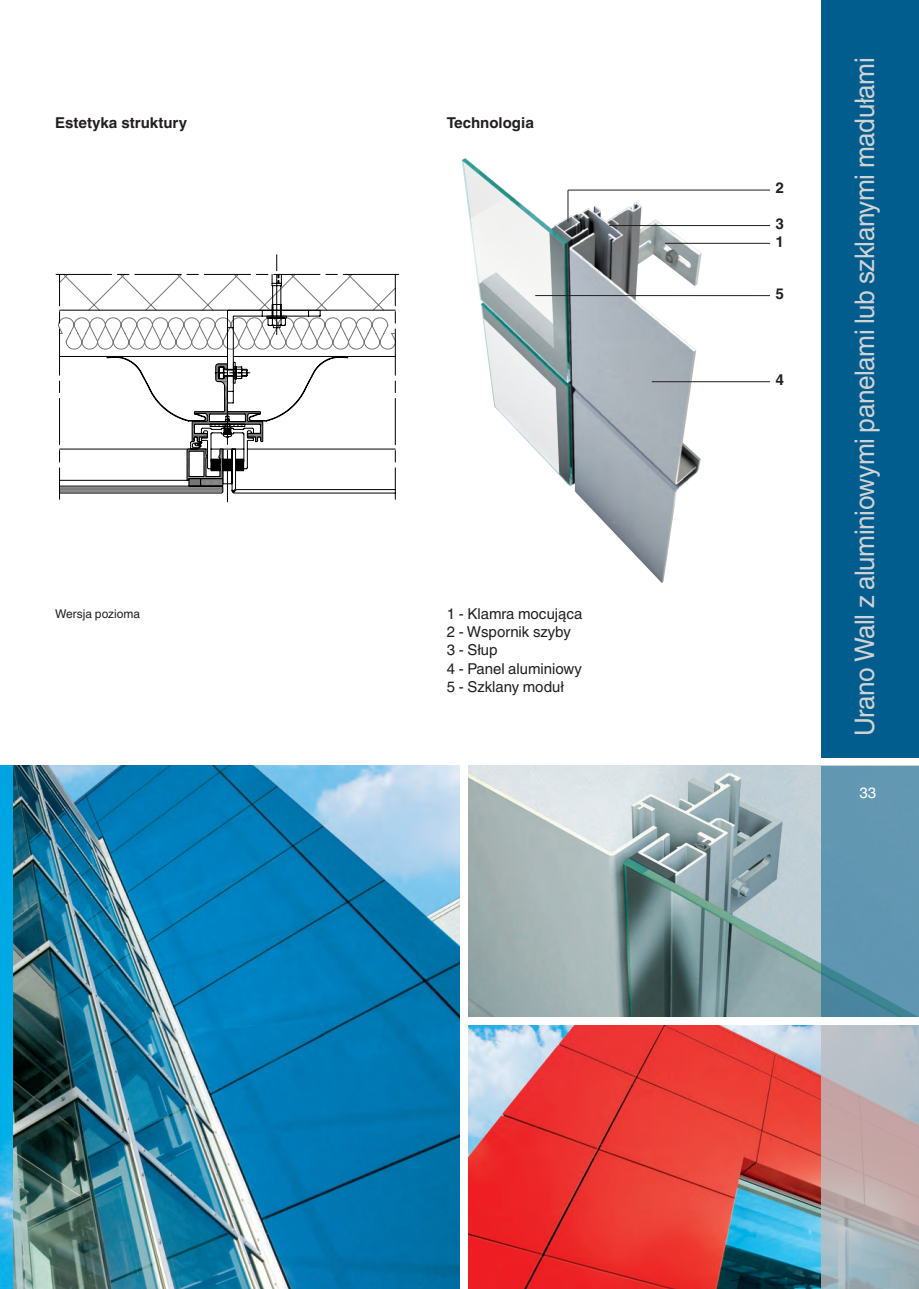
<style>
.page{position:relative;width:919px;height:1289px;background:#fff}
.page>*{position:absolute;margin:0;border:0;box-sizing:border-box;transform-origin:0 0}
.t1{font:27px "Helvetica World";letter-spacing:-.015em;color:#d1d2d4}
.t2{font:15px/18px "Helvetica World";color:#231f20}
.t3{font:700 15px "Helvetica World";color:#231f20}
.t4{font:15px "Helvetica World";color:#fff}
.t5{font:12px "Helvetica World";color:#231f20}
</style>
<div class="page">
<img style="left:462px;top:158px;width:309px;height:425px">
<div style="left:821px;top:0;width:97px;height:757px;background:#005d8e"></div>
<img style="left:468px;top:765px;width:353px;height:251px">
<img style="left:468px;top:1025px;width:353px;height:263px">
<img style="left:0;top:765px;width:459px;height:523px">
<div style="left:821px;top:765px;width:97px;height:251px;background:#005d8e;opacity:.5"></div>
<svg style="left:59px;top:254px;width:337px;height:248px"></svg>
<svg style="left:55px;top:274px;width:344px;height:219px"></svg>
<hr style="left:609px;top:225px;width:161px;height:1px;background:#231f20">
<hr style="left:665px;top:243px;width:105px;height:1px;background:#231f20">
<hr style="left:568px;top:190px;width:202px;height:1px;background:#231f20">
<hr style="left:567px;top:190px;width:1px;height:32px;background:#231f20">
<hr style="left:651px;top:381px;width:119px;height:1px;background:#231f20">
<hr style="left:535px;top:295px;width:235px;height:1px;background:#231f20">
<div style="left:821px;top:1025px;width:97px;height:263px;background:#bcbdc0;opacity:.8"></div>
<p class="t3" style="left:55px;top:114px;width:133px">Estetyka struktury</p>
<p class="t3" style="left:446px;top:114px;width:89px">Technologia</p>
<p class="t5" style="left:55px;top:607px;width:86px">Wersja pozioma</p>
<p class="t2" style="left:446px;top:605px;width:137px">1 - Klamra mocująca<br>2 - Wspornik szyby<br>3 - Słup<br>4 - Panel aluminiowy<br>5 - Szklany moduł</p>
<p class="t3" style="left:775px;top:179px;width:10px">2</p>
<p class="t3" style="left:775px;top:215px;width:10px">3</p>
<p class="t3" style="left:775px;top:233px;width:10px">1</p>
<p class="t3" style="left:775px;top:285px;width:10px">5</p>
<p class="t3" style="left:775px;top:371px;width:10px">4</p>
<h1 class="t1" style="left:849px;top:736px;width:680px;rotate:-90deg">Urano Wall z aluminiowymi panelami lub szklanymi madułami</h1>
<p class="t4" style="left:859px;top:783px;width:18px">33</p>
</div>
